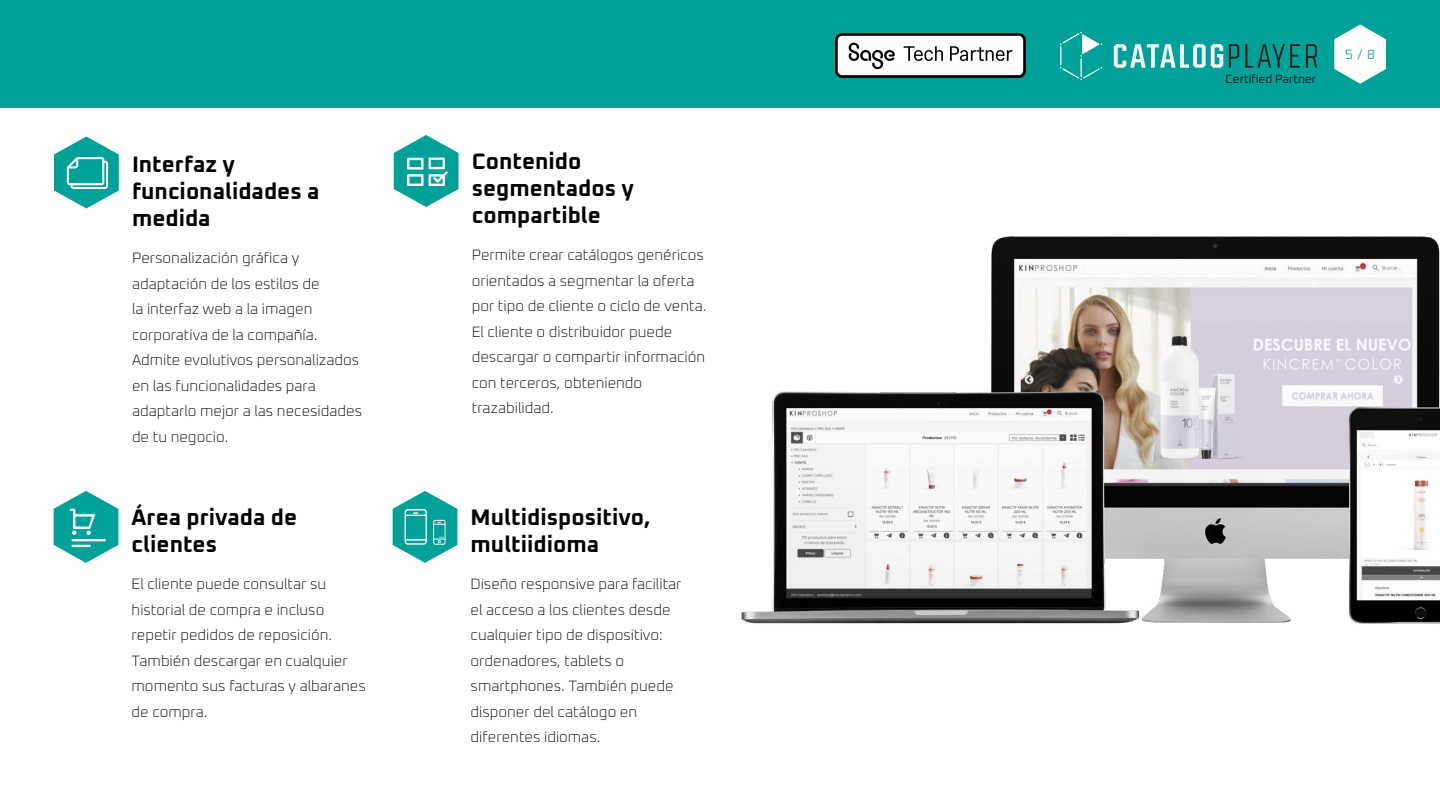
<style>
.page{position:relative;width:1440px;height:810px;background:#fff}
.page>*{position:absolute;margin:0;border:0;box-sizing:border-box;transform-origin:0 0}
.t1{font:700 22.5px/27px "Oxanium";color:#000}
.t2{font:200 15px/25.5px "Oxanium";color:#000}
.t3{font:300 13.5px "Oxanium";color:#00a199}
.t4{font:300 12px "Oxanium";color:#000}
</style>
<div class="page">
<div style="left:0;top:0;width:1440px;height:108px;background:#00a199"></div>
<svg style="left:1334px;top:24px;width:52px;height:60px"></svg>
<svg style="left:1114px;top:44px;width:109px;height:24px"></svg>
<svg style="left:1229px;top:44px;width:10px;height:24px"></svg>
<svg style="left:1245px;top:44px;width:55px;height:24px"></svg>
<svg style="left:1306px;top:44px;width:11px;height:24px"></svg>
<svg style="left:1060px;top:32px;width:42px;height:48px"></svg>
<img style="left:836px;top:34px;width:189px;height:44px">
<img style="left:741px;top:236px;width:699px;height:388px">
<svg style="left:54px;top:136px;width:65px;height:72px"></svg>
<svg style="left:394px;top:135px;width:65px;height:72px"></svg>
<svg style="left:54px;top:491px;width:64px;height:72px"></svg>
<svg style="left:393px;top:491px;width:64px;height:72px"></svg>
<h1 class="t1" style="left:132px;top:150px;width:189px">Interfaz y funcionalidades a medida</h1>
<p class="t2" style="left:132px;top:245px;width:232px">Personalización gráfica y adaptación de los estilos de<br>la interfaz web a la imagen corporativa de la compañía.<br>Admite evolutivos personalizados en las funcionalidades para adaptarlo mejor a las necesidades de tu negocio.</p>
<h1 class="t1" style="left:132px;top:503px;width:167px">Área privada de clientes</h1>
<p class="t2" style="left:132px;top:571px;width:236px">El cliente puede consultar su historial de compra e incluso repetir pedidos de reposición.<br>También descargar en cualquier momento sus facturas y albaranes de compra.</p>
<h1 class="t1" style="left:472px;top:147px;width:164px">Contenido segmentados y compartible</h1>
<p class="t2" style="left:472px;top:242px;width:236px">Permite crear catálogos genéricos orientados a segmentar la oferta por tipo de cliente o ciclo de venta.<br>El cliente o distribuidor puede descargar o compartir información con terceros, obteniendo trazabilidad.</p>
<h1 class="t1" style="left:471px;top:503px;width:181px">Multidispositivo, multiidioma</h1>
<p class="t2" style="left:471px;top:571px;width:212px">Diseño responsive para facilitar el acceso a los clientes desde cualquier tipo de dispositivo: ordenadores, tablets o smartphones. También puede disponer del catálogo en diferentes idiomas.</p>
<p class="t4" style="left:1226px;top:72px;width:92px">Certified Partner</p>
<p class="t3" style="left:1345px;top:46px;width:31px">5 / 8</p>
</div>
